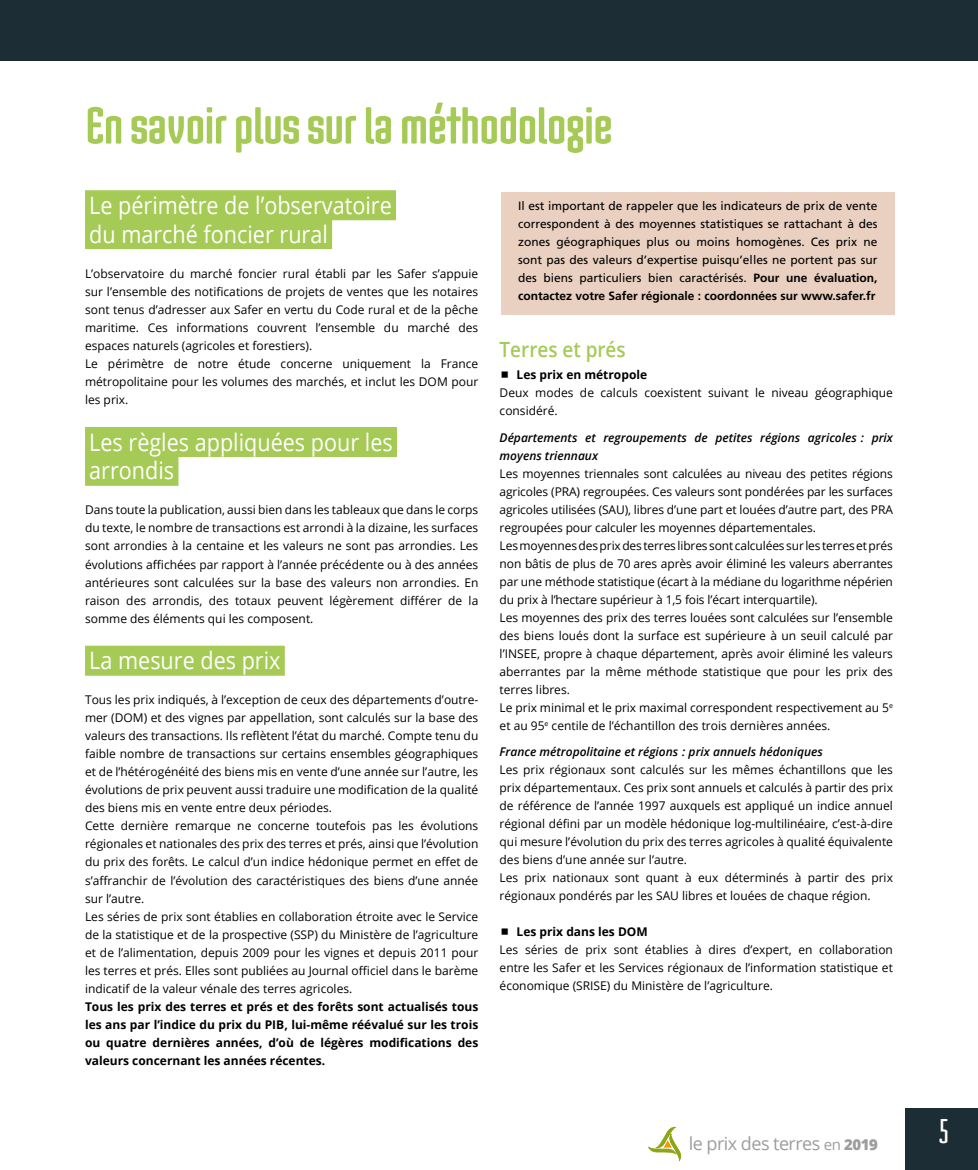
<style>
.page{position:relative;width:978px;height:1170px;background:#fff}
.page>*{position:absolute;margin:0;border:0;box-sizing:border-box;transform-origin:0 0}
.t1{font:700 54px "Nord";letter-spacing:-.03em;color:#a6ca56}
.t2{font:36px "Nord";color:#fff}
.t3{font:24px/28.8px "Open Sans";color:#fff;scale:.9 1}
.t4{font:600 21px "Open Sans";color:#a6ca56;scale:.9 1}
.t5{font:18px "Open Sans";letter-spacing:-.03em;color:#9d9d9c}
.t6{font:12px/18px "Open Sans";color:#000}
.t7{font:12px/18px "Frutiger";color:#000;text-align:justify}
.t8{font:700 12px/18px "Open Sans";color:#000;text-align:justify}
.t9{font:italic 600 12px/18px "Open Sans";color:#000}
.s1{font-weight:700}
.s2{font-size:15px}
.s3{font-weight:800;font-size:15px}
</style>
<div class="page">
<svg style="left:648px;top:1126px;width:34px;height:34px"></svg>
<div style="left:85px;top:190px;width:311px;height:30px;background:#a6ca56"></div>
<div style="left:85px;top:219px;width:247px;height:30px;background:#a6ca56"></div>
<div style="left:85px;top:427px;width:312px;height:30px;background:#a6ca56"></div>
<div style="left:85px;top:456px;width:93px;height:30px;background:#a6ca56"></div>
<div style="left:85px;top:645px;width:200px;height:30px;background:#a6ca56"></div>
<div style="left:501px;top:192px;width:393px;height:123px;background:#ead0c0"></div>
<div style="left:906px;top:1108px;width:72px;height:61px;background:#1c2d35"></div>
<div style="left:0;top:0;width:978px;height:61px;background:#1c2d35"></div>
<h1 class="t1" style="left:85px;top:93px;width:530px">En savoir plus sur la méthodologie</h1>
<h3 class="t3" style="left:89px;top:190px;width:338px">Le périmètre de l’observatoire du marché foncier rural</h3>
<p class="t6" style="left:85px;top:264px;width:395px">L’observatoire du marché foncier rural établi par les Safer s’appuie sur l’ensemble des notifications de projets de ventes que les notaires sont tenus d’adresser aux Safer en vertu du Code rural et de la pêche maritime. Ces informations couvrent l’ensemble du marché des espaces naturels (agricoles et forestiers).<br>Le périmètre de notre étude concerne uniquement la France métropolitaine pour les volumes des marchés, et inclut les DOM pour les prix.</p>
<h3 class="t3" style="left:89px;top:427px;width:339px">Les règles appliquées pour les arrondis</h3>
<p class="t6" style="left:85px;top:500px;width:395px;text-align:justify">Dans toute la publication, aussi bien dans les tableaux que dans le corps du texte, le nombre de transactions est arrondi à la dizaine, les surfaces sont arrondies à la centaine et les valeurs ne sont pas arrondies. Les évolutions affichées par rapport à l’année précédente ou à des années antérieures sont calculées sur la base des valeurs non arrondies. En raison des arrondis, des totaux peuvent légèrement différer de la somme des éléments qui les composent.</p>
<h3 class="t3" style="left:89px;top:645px;width:214px">La mesure des prix</h3>
<p class="t6" style="left:85px;top:690px;width:395px">Tous les prix indiqués, à l’exception de ceux des départements d’outre&shy;mer (DOM) et des vignes par appellation, sont calculés sur la base des valeurs des transactions. Ils reflètent l’état du marché. Compte tenu du faible nombre de transactions sur certains ensembles géographiques et de l’hétérogénéité des biens mis en vente d’une année sur l’autre, les évolutions de prix peuvent aussi traduire une modification de la qualité des biens mis en vente entre deux périodes.<br>Cette dernière remarque ne concerne toutefois pas les évolutions régionales et nationales des prix des terres et prés, ainsi que l’évolution du prix des forêts. Le calcul d’un indice hédonique permet en effet de s’affranchir de l’évolution des caractéristiques des biens d’une année sur l’autre.<br>Les séries de prix sont établies en collaboration étroite avec le Service de la statistique et de la prospective (SSP) du Ministère de l’agriculture et de l’alimentation, depuis 2009 pour les vignes et depuis 2011 pour les terres et prés. Elles sont publiées au Journal officiel dans le barème indicatif de la valeur vénale des terres agricoles.</p>
<p class="t8" style="left:85px;top:996px;width:395px">Tous les prix des terres et prés et des forêts sont actualisés tous les ans par l’indice du prix du PIB, lui-même réévalué sur les trois ou quatre dernières années, d’où de légères modifications des valeurs concernant les années récentes.</p>
<p class="t7" style="left:518px;top:197px;width:361px">Il est important de rappeler que les indicateurs de prix de vente correspondent à des moyennes statistiques se rattachant à des zones géographiques plus ou moins homogènes. Ces prix ne sont pas des valeurs d’expertise puisqu’elles ne portent pas sur des biens particuliers bien caractérisés. <span class="s1">Pour une évaluation, contactez votre Safer régionale : coordonnées sur www.safer.fr</span></p>
<h3 class="t4" style="left:500px;top:335px;width:142px">Terres et prés</h3>
<p class="t8" style="left:517px;top:365px;width:132px">Les prix en métropole</p>
<p class="t6" style="left:500px;top:383px;width:395px">Deux modes de calculs coexistent suivant le niveau géographique considéré.</p>
<p class="t9" style="left:500px;top:428px;width:395px">Départements et regroupements de petites régions agricoles : prix moyens triennaux</p>
<p class="t6" style="left:500px;top:464px;width:395px">Les moyennes triennales sont calculées au niveau des petites régions agricoles (PRA) regroupées. Ces valeurs sont pondérées par les surfaces agricoles utilisées (SAU), libres d’une part et louées d’autre part, des PRA regroupées pour calculer les moyennes départementales.<br>Les moyennes des prix des terres libres sont calculées sur les terres et prés non bâtis de plus de 70 ares après avoir éliminé les valeurs aberrantes par une méthode statistique (écart à la médiane du logarithme népérien du prix à l’hectare supérieur à 1,5 fois l’écart interquartile).<br>Les moyennes des prix des terres louées sont calculées sur l’ensemble des biens loués dont la surface est supérieure à un seuil calculé par l’INSEE, propre à chaque département, après avoir éliminé les valeurs aberrantes par la même méthode statistique que pour les prix des terres libres.<br>Le prix minimal et le prix maximal correspondent respectivement au 5<sup>e </sup>et au 95<sup>e</sup> centile de l’échantillon des trois dernières années.</p>
<p class="t9" style="left:500px;top:742px;width:325px">France métropolitaine et régions : prix annuels hédoniques</p>
<p class="t6" style="left:500px;top:760px;width:395px">Les prix régionaux sont calculés sur les mêmes échantillons que les prix départementaux. Ces prix sont annuels et calculés à partir des prix de référence de l’année 1997 auxquels est appliqué un indice annuel régional défini par un modèle hédonique log-multilinéaire, c’est-à-dire qui mesure l’évolution du prix des terres agricoles à qualité équivalente des biens d’une année sur l’autre.<br>Les prix nationaux sont quant à eux déterminés à partir des prix régionaux pondérés par les SAU libres et louées de chaque région.</p>
<p class="t8" style="left:517px;top:922px;width:133px">Les prix dans les DOM</p>
<p class="t6" style="left:500px;top:940px;width:395px;text-align:justify">Les séries de prix sont établies à dires d’expert, en collaboration entre les Safer et les Services régionaux de l’information statistique et économique (SRISE) du Ministère de l’agriculture.</p>
<h3 class="t5" style="left:689px;top:1130px;width:190px">le prix des terres <span class="s2">en</span> <span class="s3">2019</span></h3>
<h2 class="t2" style="left:938px;top:1109px;width:12px">5</h2>
</div>
